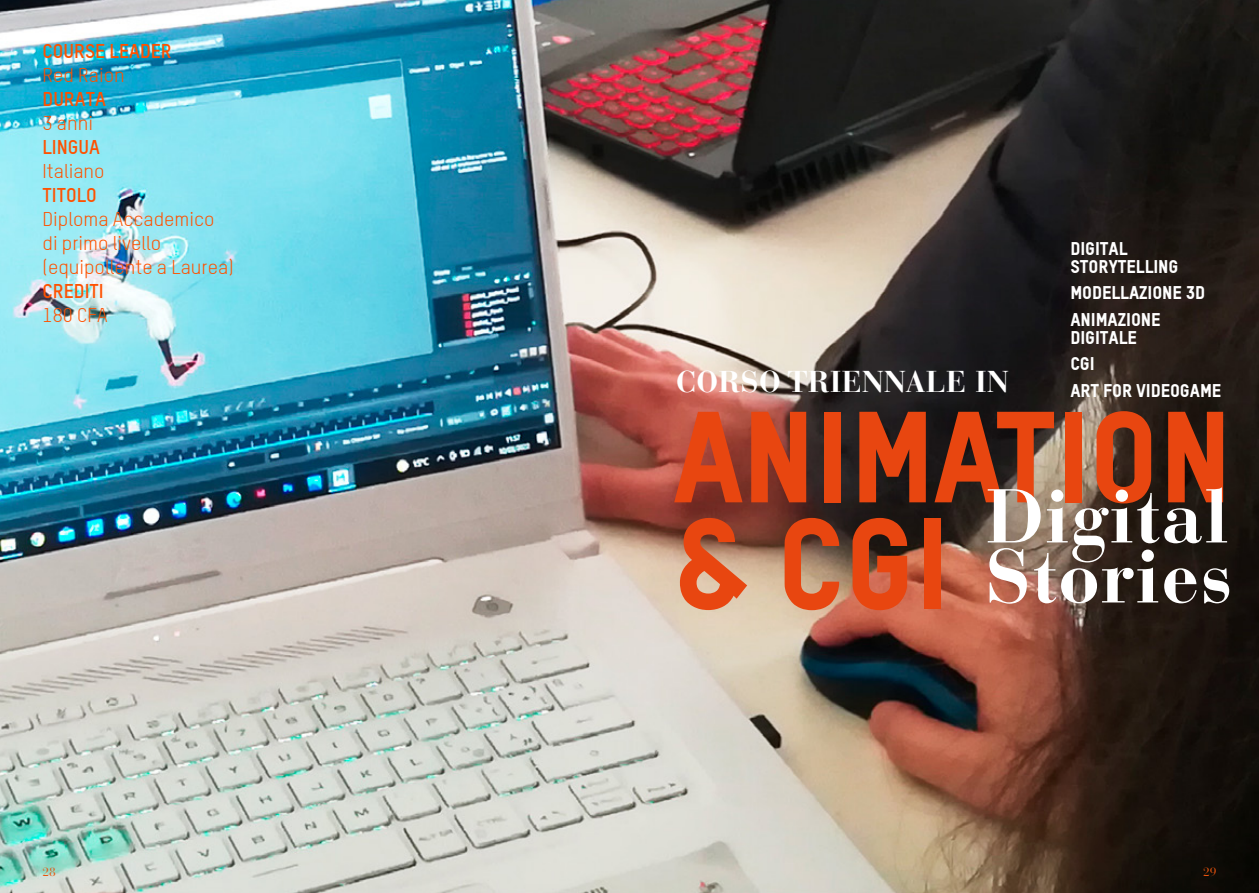
<style>
.page{position:relative;width:1259px;height:893px;background:#fff}
.page>*{position:absolute;margin:0;border:0;box-sizing:border-box;transform-origin:0 0}
.t1{font:127.2px/106.8px "TSTAR Headline";color:#e84610}
.t2{font:700 75.6px/60px "Bauer Bodoni Std";letter-spacing:.01em;color:#fff}
.t3{font:700 30px "Bauer Bodoni Std";letter-spacing:.01em;color:#fff}
.t4{font:19.5px/24px "TSTAR";color:#ff5100}
.t5{font:700 19.5px "TSTAR";color:#ff5100}
.t6{font:18px/26.5px "TSTAR Headline";letter-spacing:-.005em;color:#fff}
.t7{font:12px "Bauer Bodoni Std";color:#e9540d}
</style>
<div class="page">
<img style="left:0;top:0;width:1259px;height:893px">
<p class="t5" style="left:43px;top:38px;width:131px">COURSE LEADER</p>
<p class="t4" style="left:43px;top:62px;width:84px">Red Raion</p>
<p class="t5" style="left:43px;top:86px;width:65px">DURATA</p>
<p class="t4" style="left:43px;top:110px;width:52px">3 anni</p>
<p class="t5" style="left:43px;top:134px;width:59px">LINGUA</p>
<p class="t4" style="left:43px;top:158px;width:64px">Italiano</p>
<p class="t5" style="left:43px;top:182px;width:56px">TITOLO</p>
<p class="t4" style="left:43px;top:207px;width:193px">Diploma Accademico di primo livello (equipollente a Laurea)</p>
<p class="t5" style="left:43px;top:278px;width:63px">CREDITI</p>
<p class="t4" style="left:43px;top:303px;width:67px">180 CFA</p>
<h3 class="t3" style="left:676px;top:364px;width:334px">CORSO TRIENNALE IN</h3>
<p class="t6" style="left:1070px;top:239px;width:110px;line-height:18px">DIGITAL<br>STORYTELLING</p>
<p class="t6" style="left:1070px;top:279px;width:136px">MODELLAZIONE 3D<br>ANIMAZIONE</p>
<p class="t6" style="left:1070px;top:324px;width:152px">DIGITALE<br>CGI<br>ART FOR VIDEOGAME</p>
<h1 class="t1" style="left:672px;top:400px;width:562px">ANIMATION &amp; CGI</h1>
<h2 class="t2" style="left:985px;top:487px;width:250px">Digital<br>Stories</h2>
<p class="t7" style="left:43px;top:865px;width:15px">28</p>
<p class="t7" style="left:1203px;top:865px;width:15px">29</p>
</div>
